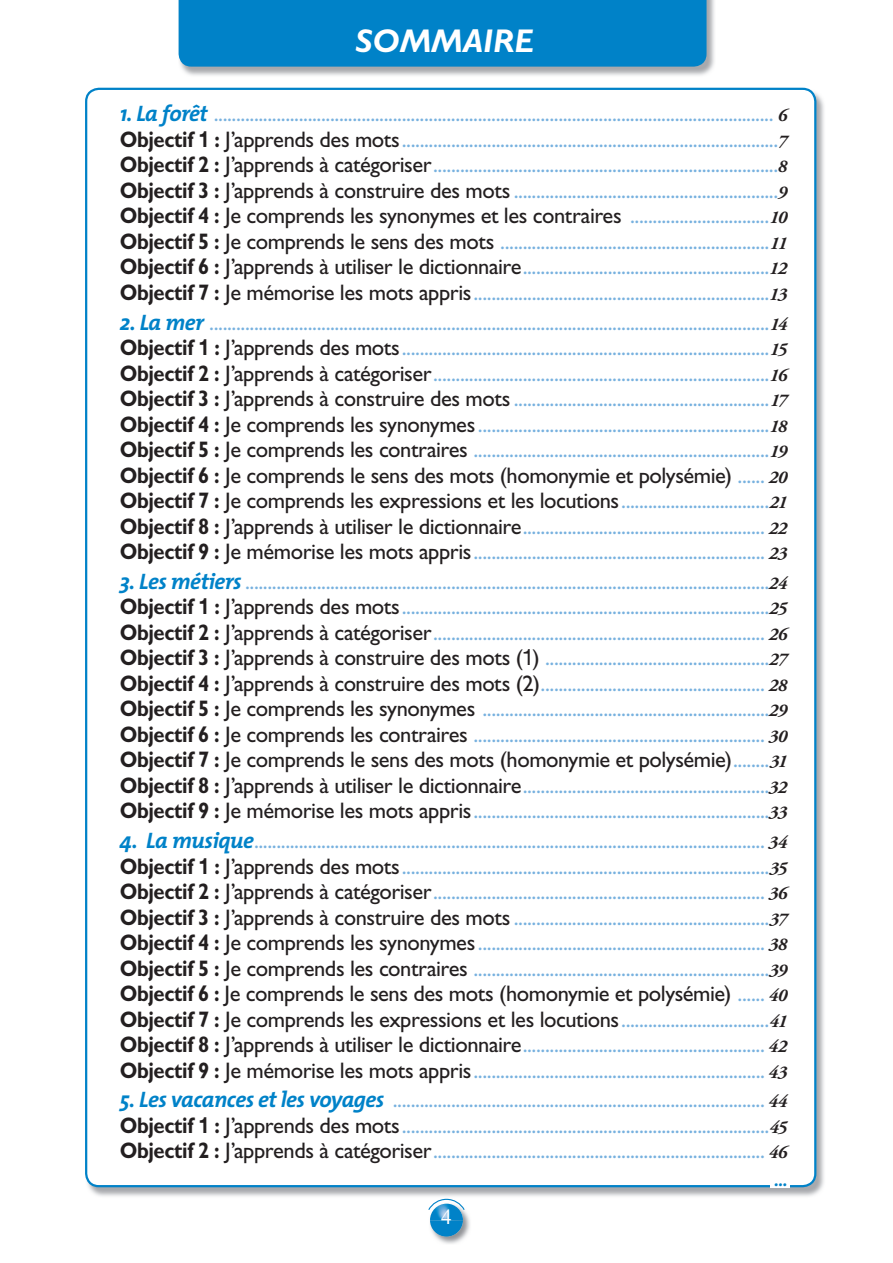
<style>
.page{position:relative;width:893px;height:1263px;background:#fff}
.page>*{position:absolute;margin:0;border:0;box-sizing:border-box;transform-origin:0 0}
.t1{font:italic 700 33px "Gill Sans Std";color:#fff}
.t2{font:22.5px/25.5px "Gill Sans Std";letter-spacing:-.02em;color:#77b1df;text-align:justify}
.t3{font:21.3px "Times New Roman";color:#fff}
.t4{font:italic 700 18px "The Mix";color:#0082c8}
.s1{font-family:"The Mix";font-weight:700;font-style:italic;color:#0082c8}
.s2{font-family:"Adobe Garamond Pro";font-weight:700;font-style:italic;font-size:18px;color:#231f20}
.s3{font-weight:700;color:#231f20}
.s4{font-family:"Helvetica Neue";font-weight:700;color:#231f20}
.s5{color:#231f20}
.s6{font-family:"Helvetica Neue";color:#231f20}
</style>
<div class="page">
<img style="left:85px;top:89px;width:739px;height:1107px">
<div style="left:86px;top:89px;width:729px;height:1097px;background:#fff;border-radius:13px"></div>
<img style="left:178px;top:0;width:537px;height:76px">
<div style="left:179px;top:0;width:527px;height:67px;background:#0082c8"></div>
<img style="left:434px;top:1211px;width:36px;height:33px">
<img style="left:430px;top:1220px;width:33px;height:16px">
<img style="left:430px;top:1211px;width:33px;height:9px">
<svg style="left:428px;top:1198px;width:37px;height:13px"></svg>
<hr style="left:770px;top:1183px;width:20px;height:4px;background:#fff">
<p class="t1" style="left:355px;top:28px;width:180px">SOMMAIRE</p>
<p class="t2" style="left:120px;top:103px;width:669px"><span class="s1">1. La forêt</span> ............................................................................................................................. <span class="s2">6<br></span><span class="s3">Objectif</span> <span class="s4">1</span> <span class="s3">:</span> <span class="s5">J’apprends des mots</span> ....................................................................................<span class="s2">7<br></span><span class="s3">Objectif 2 :</span> <span class="s5">J’apprends à catégoriser</span> .............................................................................<span class="s2">8<br></span><span class="s3">Objectif 3 :</span> <span class="s5">J’apprends à construire des mots</span> ...........................................................<span class="s2">9<br></span><span class="s3">Objectif 4 :</span> <span class="s5">Je comprends les synonymes et les contraires</span> ...............................<span class="s2">10<br></span><span class="s3">Objectif 5 :</span> <span class="s5">Je comprends le sens des mots</span> ............................................................<span class="s2">11<br></span><span class="s3">Objectif 6 :</span> <span class="s5">J’apprends à utiliser le dictionnaire</span> .......................................................<span class="s2">12<br></span><span class="s3">Objectif 7 :</span> <span class="s5">Je mémorise les mots appris</span> ..................................................................<span class="s2">13</span></p>
<p class="t2" style="left:120px;top:312px;width:669px"><span class="s1">2. La mer</span> .............................................................................................................................<span class="s2">14<br></span><span class="s3">Objectif</span> <span class="s4">1</span> <span class="s3">:</span> <span class="s5">J’apprends des mots</span> ..................................................................................<span class="s2">15<br></span><span class="s3">Objectif 2 :</span> <span class="s5">J’apprends à catégoriser</span> ...........................................................................<span class="s2">16<br></span><span class="s3">Objectif 3 :</span> <span class="s5">J’apprends à construire des mots</span> .........................................................<span class="s2">17<br></span><span class="s3">Objectif 4 :</span> <span class="s5">Je comprends les synonymes</span> .................................................................<span class="s2">18<br></span><span class="s3">Objectif 5 :</span> <span class="s5">Je comprends les contraires</span> ..................................................................<span class="s2">19<br></span><span class="s3">Objectif 6 :</span> <span class="s5">Je comprends le sens des mots (homonymie et polysémie)</span> ...... <span class="s2">20<br></span><span class="s3">Objectif 7 :</span> <span class="s5">Je comprends les expressions et les locutions</span> .................................<span class="s2">21<br></span><span class="s3">Objectif 8 :</span> <span class="s5">J’apprends à utiliser le dictionnaire</span> ...................................................... <span class="s2">22<br></span><span class="s3">Objectif 9 :</span> <span class="s5">Je mémorise les mots appris</span> ................................................................. <span class="s2">23</span></p>
<p class="t2" style="left:120px;top:571px;width:669px"><span class="s1">3. Les métiers</span> .....................................................................................................................<span class="s2">24<br></span><span class="s3">Objectif</span> <span class="s4">1</span> <span class="s3">:</span> <span class="s5">J’apprends des mots</span> ..................................................................................<span class="s2">25<br></span><span class="s3">Objectif 2 :</span> <span class="s5">J’apprends à catégoriser</span> .......................................................................... <span class="s2">26<br></span><span class="s3">Objectif 3 :</span> <span class="s5">J’apprends à construire des mots (</span><span class="s6">1</span><span class="s5">)</span> ..................................................<span class="s2">27<br></span><span class="s3">Objectif 4 :</span> <span class="s5">J’apprends à construire des mots (2)</span> .................................................. <span class="s2">28<br></span><span class="s3">Objectif 5 :</span> <span class="s5">Je comprends les synonymes</span> ................................................................<span class="s2">29<br></span><span class="s3">Objectif 6 :</span> <span class="s5">Je comprends les contraires</span> ................................................................. <span class="s2">30<br></span><span class="s3">Objectif 7 :</span> <span class="s5">Je comprends le sens des mots (homonymie et polysémie)</span> ........<span class="s2">31<br></span><span class="s3">Objectif 8 :</span> <span class="s5">J’apprends à utiliser le dictionnaire</span> .......................................................<span class="s2">32<br></span><span class="s3">Objectif 9 :</span> <span class="s5">Je mémorise les mots appris</span> ..................................................................<span class="s2">33</span></p>
<p class="t2" style="left:120px;top:830px;width:669px"><span class="s1">4. La musique</span>.................................................................................................................. <span class="s2">34<br></span><span class="s3">Objectif</span> <span class="s4">1</span> <span class="s3">:</span> <span class="s5">J’apprends des mots</span> ..................................................................................<span class="s2">35<br></span><span class="s3">Objectif 2 :</span> <span class="s5">J’apprends à catégoriser</span> .......................................................................... <span class="s2">36<br></span><span class="s3">Objectif 3 :</span> <span class="s5">J’apprends à construire des mots</span> .........................................................<span class="s2">37<br></span><span class="s3">Objectif 4 :</span> <span class="s5">Je comprends les synonymes</span> ................................................................ <span class="s2">38<br></span><span class="s3">Objectif 5 :</span> <span class="s5">Je comprends les contraires</span> ..................................................................<span class="s2">39<br></span><span class="s3">Objectif 6 :</span> <span class="s5">Je comprends le sens des mots (homonymie et polysémie)</span> ...... <span class="s2">40<br></span><span class="s3">Objectif 7 :</span> <span class="s5">Je comprends les expressions et les locutions</span> .................................<span class="s2">41<br></span><span class="s3">Objectif 8 :</span> <span class="s5">J’apprends à utiliser le dictionnaire</span> ...................................................... <span class="s2">42<br></span><span class="s3">Objectif 9 :</span> <span class="s5">Je mémorise les mots appris</span> ................................................................. <span class="s2">43</span></p>
<p class="t2" style="left:120px;top:1089px;width:669px"><span class="s1">5. Les vacances et les voyages</span> ................................................................................... <span class="s2">44<br></span><span class="s3">Objectif</span> <span class="s4">1</span> <span class="s3">:</span> <span class="s5">J’apprends des mots</span> ..................................................................................<span class="s2">45<br></span><span class="s3">Objectif 2 :</span> <span class="s5">J’apprends à catégoriser</span> .......................................................................... <span class="s2">46</span></p>
<p class="t3" style="left:441px;top:1205px;width:12px">4</p>
<p class="t4" style="left:774px;top:1171px;width:15px">…</p>
</div>
